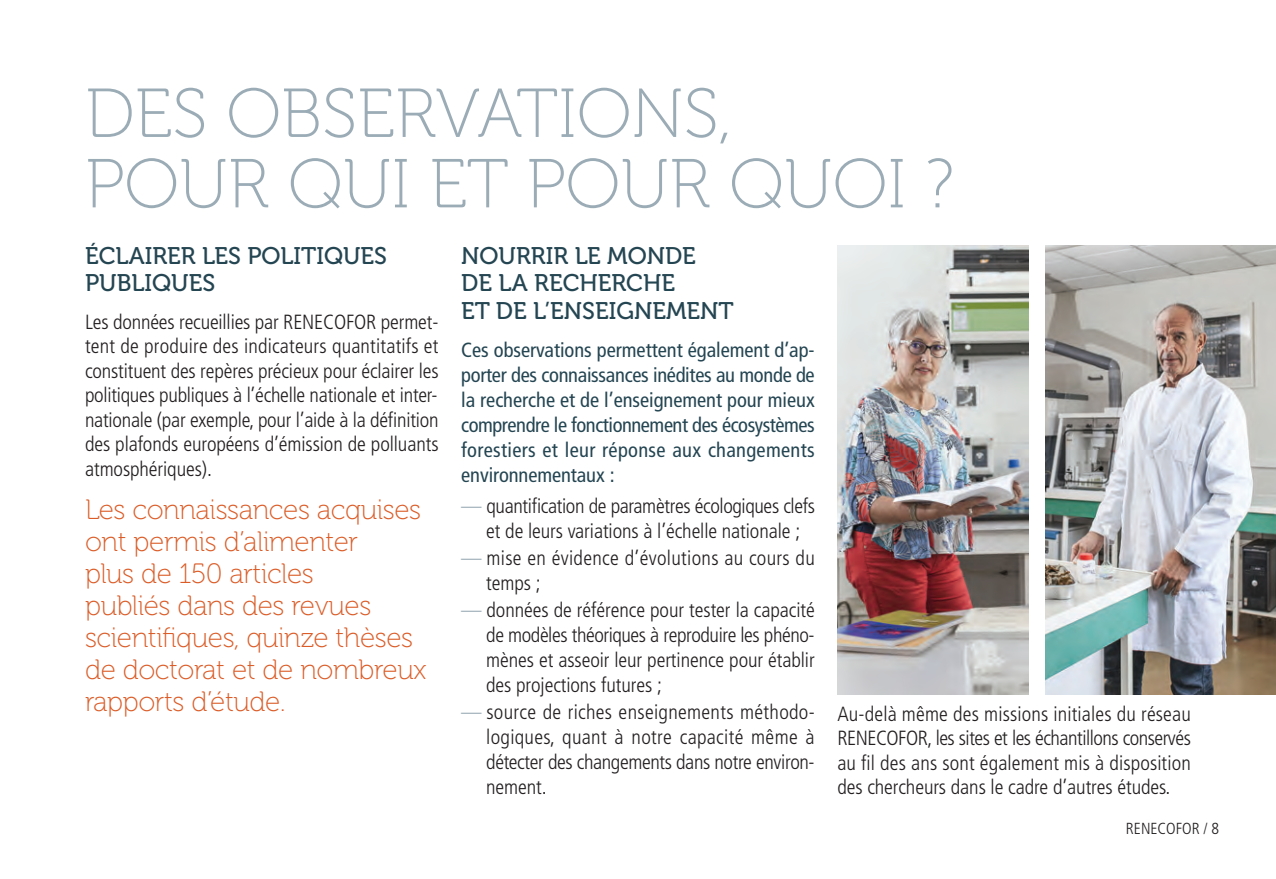
<style>
.page{position:relative;width:1276px;height:879px;background:#fff}
.page>*{position:absolute;margin:0;border:0;box-sizing:border-box;transform-origin:0 0}
.t1{font:69.2px/70.4px "Museo 100";color:#9bacb6}
.t2{font:28px/32px "Museo 100";letter-spacing:-.015em;color:#db5c27}
.t3{font:24px/27.6px "Museo 500";color:#244552}
.t4{font:300 condensed 20.4px/24.4px "Frutiger LT Std";letter-spacing:-.005em;color:#231f20;text-align:justify}
.t5{font:condensed 20.4px/25px "Frutiger LT Std";letter-spacing:.015em;color:#244552;text-align:justify}
.t6{font:300 condensed 20.4px/25px "Frutiger LT Std";letter-spacing:.015em;color:#231f20}
.t7{font:300 condensed 16px "Frutiger LT Std";color:#231f20}
.s1{color:#9bacb6}
</style>
<div class="page">
<img style="left:837px;top:246px;width:191px;height:448px">
<img style="left:1045px;top:246px;width:231px;height:448px">
<h1 class="t1" style="left:85px;top:84px;width:870px">des observations,<br>Pour qui et Pour quoi ?</h1>
<p class="t3" style="left:85px;top:244px;width:303px">ÉCLAIRER LES POLITIQUES<br>PUBLIQUES</p>
<p class="t4" style="left:85px;top:311px;width:355px">Les données recueillies par RENECOFOR permet&shy;tent de produire des indicateurs quanti tatifs et constituent des repères précieux pour éclairer les politiques publiques à l’échelle nationale et inter&shy;nationale (par exemple, pour l’aide à la définition des plafonds européens d’émission de polluants atmosphériques).</p>
<h2 class="t2" style="left:85px;top:496px;width:343px">les connaissances acquises ont permis d’alimenter<br>plus de 150 articles<br>publiés dans des revues scientifiques, quinze thèses de doctorat et de nombreux rapports d’étude.</h2>
<p class="t3" style="left:461px;top:244px;width:274px">NOURRIR LE MONDE<br>DE LA RECHERCHE<br>ET DE L’ENSEIGNEMENT</p>
<p class="t5" style="left:461px;top:339px;width:355px">Ces observations permettent également d’ap&shy;porter des connaissances inédites au monde de la recherche et de l’enseignement pour mieux comprendre le fonctionnement des écosystèmes forestiers et leur réponse aux changements environnementaux :</p>
<p class="t4" style="left:461px;top:495px;width:355px;line-height:25px;text-align:center"><span class="s1">—</span> quantification de paramètres écologiques clefs et de leurs variations à l’échelle nationale ;</p>
<p class="t6" style="left:486px;top:547px;width:330px;text-indent:-25px"><span class="s1">—</span> mise en évidence d’évolutions au cours du temps ;</p>
<p class="t4" style="left:486px;top:599px;width:330px;line-height:25px;text-indent:-25px"><span class="s1">—</span> données de référence pour tester la capacité de modèles théoriques à reproduire les phéno&shy;mènes et asseoir leur pertinence pour établir des projections futures ;</p>
<p class="t4" style="left:486px;top:701px;width:330px;line-height:25px;text-indent:-25px"><span class="s1">—</span> source de riches enseignements méthodo - logiques, quant à notre capacité même à détecter des changements dans notre environ&shy;nement.</p>
<p class="t4" style="left:837px;top:703px;width:355px">Au-delà même des missions initiales du réseau RENECOFOR, les sites et les échantillons conservés au fil des ans sont également mis à disposition des chercheurs dans le cadre d’autres études.</p>
<p class="t7" style="left:1126px;top:822px;width:95px">RENECOFOR / 8</p>
</div>
